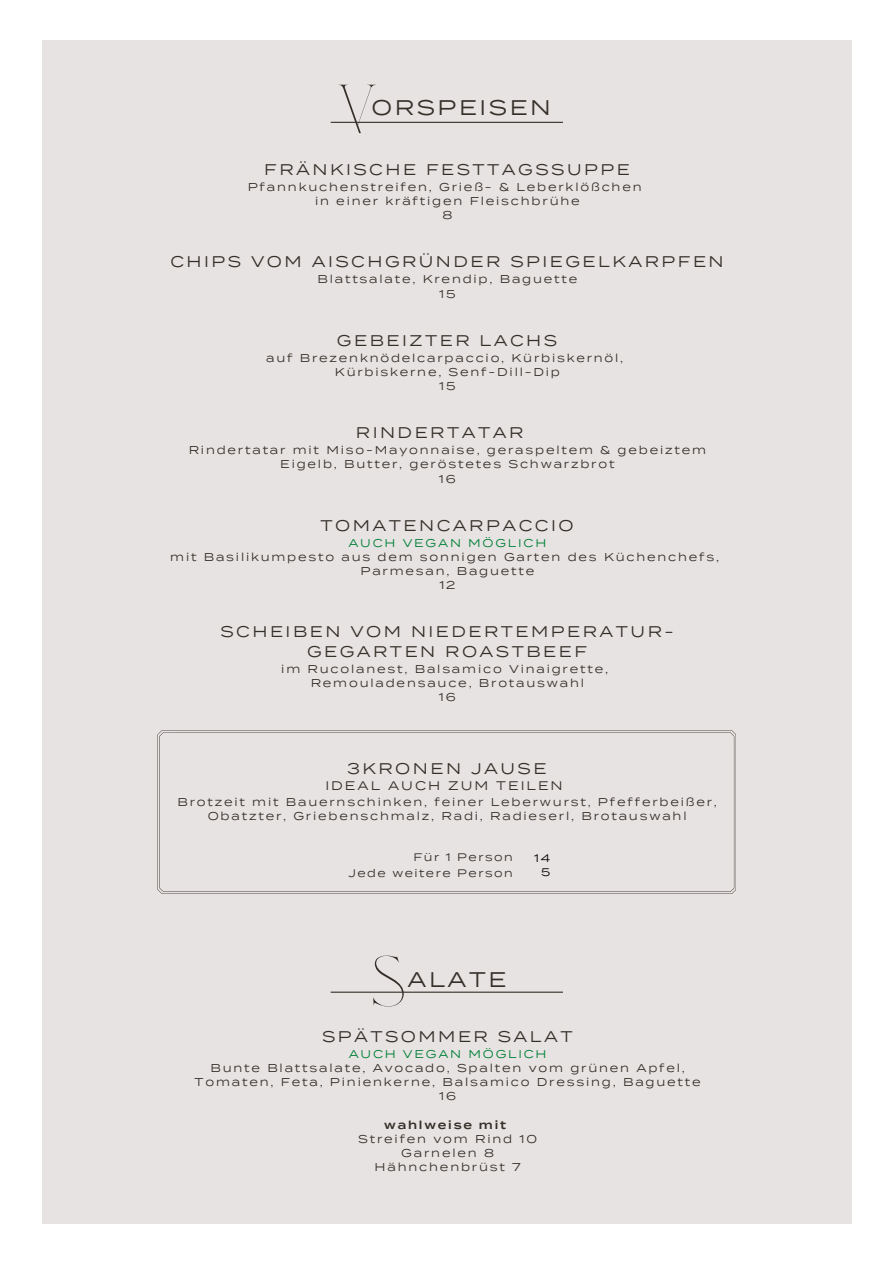
<style>
.page{position:relative;width:894px;height:1264px;background:#fff}
.page>*{position:absolute;margin:0;border:0;box-sizing:border-box;transform-origin:0 0}
.t1{font:69.15px "Chloe";color:#352f29}
.t2{font:21.15px "Termina";letter-spacing:.12em;color:#352f29}
.t3{font:15.45px/19.8px "Termina";letter-spacing:.16em;color:#352f29;text-align:center}
.t4{font:12.45px "Termina";letter-spacing:.16em;color:#352f29}
.t5{font:11.4px/14.1px "Termina";letter-spacing:.16em;color:#352f29;text-align:center}
.t6{font:600 11.4px "Termina";letter-spacing:.16em;color:#352f29}
.t7{font:11.25px/14.1px "Termina";letter-spacing:.16em;color:#352f29;text-align:center}
.t8{font:11.25px "Termina";letter-spacing:.16em;color:#008037}
.t9{font:10.95px/15.5px "Termina";letter-spacing:.14em;color:#352f29;text-align:right}
.t10{font:10.95px/13.6px "Termina";color:#000;text-align:right}
</style>
<div class="page">
<div style="left:43px;top:40px;width:807px;height:1183px;background:#e7e3e2"></div>
<svg style="left:157px;top:730px;width:578px;height:163px"></svg>
<hr style="left:330px;top:122px;width:233px;height:1px;background:#352f29">
<hr style="left:330px;top:991px;width:233px;height:1px;background:#352f29">
<h1 class="t1" style="left:338px;top:69px;width:40px">V</h1>
<h2 class="t2" style="left:371px;top:92px;width:181px">ORSPEISEN</h2>
<h3 class="t3" style="left:264px;top:159px;width:367px">FRÄNKISCHE FESTTAGSSUPPE</h3>
<p class="t5" style="left:247px;top:179px;width:395px">Pfannkuchenstreifen, Grieß- &amp; Leberklößchen in einer kräftigen Fleischbrühe<br>8</p>
<h3 class="t3" style="left:170px;top:251px;width:554px">CHIPS VOM AISCHGRÜNDER SPIEGELKARPFEN</h3>
<p class="t7" style="left:317px;top:272px;width:261px">Blattsalate, Krendip, Baguette<br>15</p>
<h3 class="t3" style="left:337px;top:330px;width:222px">GEBEIZTER LACHS</h3>
<p class="t7" style="left:266px;top:350px;width:358px">auf Brezenknödelcarpaccio, Kürbiskernöl,<br>Kürbiskerne, Senf-Dill-Dip<br>15</p>
<h3 class="t3" style="left:356px;top:422px;width:169px">RINDERTATAR</h3>
<p class="t7" style="left:189px;top:443px;width:519px">Rindertatar mit Miso-Mayonnaise, geraspeltem &amp; gebeiztem<br>Eigelb, Butter, geröstetes Schwarzbrot<br>16</p>
<h3 class="t3" style="left:320px;top:514px;width:254px">TOMATENCARPACCIO</h3>
<p class="t8" style="left:348px;top:534px;width:199px">AUCH VEGAN MÖGLICH</p>
<p class="t7" style="left:170px;top:549px;width:550px">mit Basilikumpesto aus dem sonnigen Garten des Küchenchefs,<br>Parmesan, Baguette<br>12</p>
<h3 class="t3" style="left:220px;top:621px;width:454px">SCHEIBEN VOM NIEDERTEMPERATUR-<br>GEGARTEN ROASTBEEF</h3>
<p class="t7" style="left:281px;top:661px;width:328px">im Rucolanest, Balsamico Vinaigrette,<br>Remouladensauce, Brotauswahl<br>16</p>
<h3 class="t3" style="left:347px;top:757px;width:201px">3KRONEN JAUSE</h3>
<p class="t4" style="left:325px;top:776px;width:239px">IDEAL AUCH ZUM TEILEN</p>
<p class="t7" style="left:177px;top:794px;width:540px">Brotzeit mit Bauernschinken, feiner Leberwurst, Pfefferbeißer,<br>Obatzter, Griebenschmalz, Radi, Radieserl, Brotauswahl</p>
<p class="t9" style="left:348px;top:849px;width:166px">Für 1 Person<br>Jede weitere Person</p>
<p class="t10" style="left:534px;top:851px;width:18px">14<br>5</p>
<h1 class="t1" style="left:371px;top:941px;width:36px">S</h1>
<h2 class="t2" style="left:407px;top:964px;width:100px">ALATE</h2>
<h3 class="t3" style="left:322px;top:1026px;width:252px">SPÄTSOMMER SALAT</h3>
<p class="t8" style="left:348px;top:1045px;width:199px">AUCH VEGAN MÖGLICH</p>
<p class="t5" style="left:194px;top:1060px;width:507px">Bunte Blattsalate, Avocado, Spalten vom grünen Apfel,<br>Tomaten, Feta, Pinienkerne, Balsamico Dressing, Baguette<br>16</p>
<p class="t6" style="left:384px;top:1116px;width:123px">wahlweise mit</p>
<p class="t5" style="left:358px;top:1131px;width:180px">Streifen vom Rind 10<br>Garnelen 8<br>Hähnchenbrüst 7</p>
</div>
